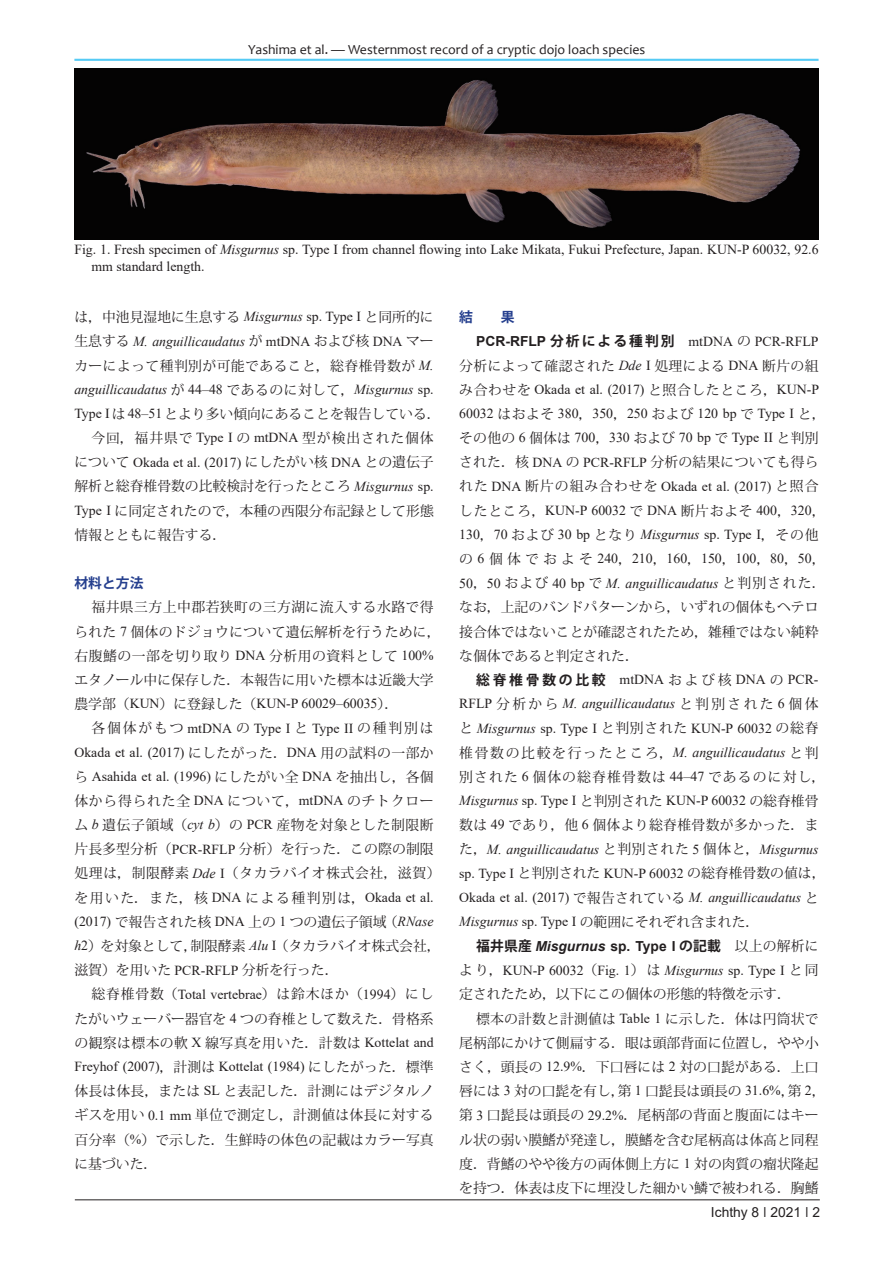
<style>
.page{position:relative;width:893px;height:1263px;background:#fff}
.page>*{position:absolute;margin:0;border:0;box-sizing:border-box;transform-origin:0 0}
.t1{font:13.8px/24.2px "Koz Min Pro";letter-spacing:.005em;color:#231f20}
.t2{font:13.8px/24.3px "Koz Min Pro";letter-spacing:.04em;color:#231f20}
.t3{font:13.8px/24.5px "Times New Roman";color:#231f20}
.t4{font:13.8px/24.3px "Koz Min Pro";letter-spacing:.085em;color:#231f20}
.t5{font:italic 13.8px/24.5px "Times New Roman";color:#231f20}
.t6{font:13.8px/23.5px "Koz Min Pro";letter-spacing:.03em;color:#231f20}
.t7{font:13.8px/24.9px "Koz Min Pro";letter-spacing:.025em;color:#231f20}
.t8{font:13.8px/23.5px "Koz Min Pro";letter-spacing:.065em;color:#231f20;text-align:right}
.t9{font:13.8px "Candara";color:#231f20}
.t10{font:13.8px "Arial";color:#231f20}
.t11{font:700 13.8px "Koz Go Pr 6 N";color:#253f8e}
.s1{font-style:italic}
.s2{font-family:"Times New Roman";font-style:italic}
.s3{font-family:"Times New Roman"}
.s4{font-family:"Arial";font-weight:700}
.s5{font-family:"Koz Go Pr 6 N";font-weight:700}
.s6{font-family:"Koz Min Pro"}
.s7{font-family:"Koz Min Pro";font-style:normal}
.s8{font-style:normal}
.s9{font-family:"Arial";font-weight:700;font-style:italic}
</style>
<div class="page">
<hr style="left:75px;top:1199px;width:745px;height:1px;background:#231f20">
<hr style="left:74px;top:59px;width:745px;height:2px;background:#56cbf5">
<img style="left:74px;top:68px;width:745px;height:171px">
<p class="t9" style="left:248px;top:41px;width:399px">Yashima et al. — Westernmost record of a cryptic dojo loach species</p>
<p class="t3" style="left:91px;top:241px;width:729px;line-height:17px;text-indent:-17px">Fig. 1. Fresh specimen of <span class="s1">Misgurnus</span> sp. Type I from channel flowing into Lake Mikata, Fukui Prefecture, Japan. KUN-P 60032, 92.6 mm standard length.</p>
<p class="t1" style="left:74px;top:305px;width:361px;line-height:23.5px">は，中池見湿地に生息する <span class="s2">Misgurnus</span> <span class="s3">sp. Type I</span> と同所的に生息する <span class="s2">M. anguillicaudatus</span> が <span class="s3">mtDNA</span> および核 <span class="s3">DNA</span> マー</p>
<p class="t6" style="left:74px;top:353px;width:361px">カーによって種判別が可能であること，総脊椎骨数が <span class="s2">M. anguillicaudatus</span> が <span class="s3">44–48</span> であるのに対して，<span class="s2">Misgurnus</span> <span class="s3">sp.</span></p>
<p class="t1" style="left:74px;top:401px;width:368px"><span class="s3">Type I</span>は<span class="s3">48–51</span>とより多い傾向にあることを報告している．</p>
<p class="t8" style="left:74px;top:426px;width:361px">今回，福井県で <span class="s3">Type I</span> の <span class="s3">mtDNA</span> 型が検出された個体について <span class="s3">Okada et al. (2017)</span> にしたがい核 <span class="s3">DNA</span> との遺伝子</p>
<p class="t1" style="left:74px;top:474px;width:361px;text-align:justify">解析と総脊椎骨数の比較検討を行ったところ <span class="s2">Misgurnus</span> <span class="s3">sp.<br>Type I</span> に同定されたので，本種の西限分布記録として形態情報とともに報告する．</p>
<p class="t11" style="left:74px;top:575px;width:71px">材料と方法</p>
<p class="t1" style="left:74px;top:595px;width:368px;text-indent:17px">福井県三方上中郡若狭町の三方湖に流入する水路で得られた <span class="s3">7</span> 個体のドジョウについて遺伝解析を行うために，右腹鰭の一部を切り取り <span class="s3">DNA</span> 分析用の資料として <span class="s3">100%</span>エタノール中に保存した．本報告に用いた標本は近畿大学農学部（<span class="s3">KUN</span>）に登録した（<span class="s3">KUN-P 60029–60035</span>）．</p>
<p class="t2" style="left:74px;top:715px;width:368px;text-indent:17px">各個体がもつ <span class="s3">mtDNA</span> の <span class="s3">Type I</span> と <span class="s3">Type II</span> の種判別は<span class="s3">Okada et al. (2017)</span> にしたがった．<span class="s3">DNA</span> 用の試料の一部から <span class="s3">Asahida et al. (1996)</span> にしたがい全 <span class="s3">DNA</span> を抽出し，各個体から得られた全 <span class="s3">DNA</span> について，<span class="s3">mtDNA</span> のチトクローム <span class="s2">b</span> 遺伝子領域（<span class="s2">cyt b</span>）の <span class="s3">PCR</span> 産物を対象とした制限断片長多型分析（<span class="s3">PCR-RFLP</span> 分析）を行った．この際の制限処理は，制限酵素 <span class="s2">Dde</span> <span class="s3">I</span>（タカラバイオ株式会社，滋賀）を用いた．また，核 <span class="s3">DNA</span> による種判別は，<span class="s3">Okada et al. (2017)</span> で報告された核 <span class="s3">DNA</span> 上の <span class="s3">1</span> つの遺伝子領域（<span class="s2">RNase h</span><span class="s3">2</span>）を対象として，制限酵素 <span class="s2">Alu</span> <span class="s3">I</span>（タカラバイオ株式会社，滋賀）を用いた <span class="s3">PCR-RFLP</span> 分析を行った．</p>
<p class="t1" style="left:74px;top:981px;width:361px;text-align:justify;text-indent:17px">総脊椎骨数（<span class="s3">Total vertebrae</span>）は鈴木ほか（<span class="s3">1994</span>）にしたがいウェーバー器官を <span class="s3">4</span> つの脊椎として数えた．骨格系の観察は標本の軟 <span class="s3">X</span> 線写真を用いた．計数は <span class="s3">Kottelat and Freyhof (2007)</span>，計測は <span class="s3">Kottelat (1984)</span> にしたがった．標準</p>
<p class="t1" style="left:74px;top:1078px;width:361px;text-align:justify">体長は体長，または <span class="s3">SL</span> と表記した．計測にはデジタルノギスを用い <span class="s3">0.1 mm</span> 単位で測定し，計測値は体長に対する百分率（<span class="s3">%</span>）で示した．生鮮時の体色の記載はカラー写真に基づいた．</p>
<p class="t11" style="left:459px;top:309px;width:57px">結　　果</p>
<p class="t6" style="left:459px;top:328px;width:361px;line-height:24.9px;text-align:right"><span class="s4">PCR-RFLP</span> <span class="s5">分析による種判別</span> <span class="s3">mtDNA</span> の <span class="s3">PCR-RFLP</span>分析によって確認された <span class="s2">Dde</span> <span class="s3">I</span> 処理による <span class="s3">DNA</span> 断片の組</p>
<p class="t3" style="left:459px;top:377px;width:368px"><span class="s6">み合わせを</span> Okada et al. (2017) <span class="s6">と照合したところ，</span>KUN-P 60032 <span class="s6">はおよそ</span> 380<span class="s6">，</span>350<span class="s6">，</span>250 <span class="s6">および</span> 120 bp <span class="s6">で</span> Type I <span class="s6">と，その他の</span> 6 <span class="s6">個体は</span> 700<span class="s6">，</span>330 <span class="s6">および</span> 70 bp <span class="s6">で</span> Type II <span class="s6">と判別された．核</span> DNA <span class="s6">の</span> PCR-RFLP <span class="s6">分析の結果についても得ら</span></p>
<p class="t1" style="left:459px;top:473px;width:368px">れた <span class="s3">DNA</span> 断片の組み合わせを <span class="s3">Okada et al. (2017)</span> と照合したところ，<span class="s3">KUN-P 60032</span> で <span class="s3">DNA</span> 断片およそ <span class="s3">400</span>，<span class="s3">320</span>，<span class="s3">130</span>，<span class="s3">70</span> および <span class="s3">30 bp</span> となり <span class="s2">Misgurnus</span> <span class="s3">sp. Type I</span>，その他の <span class="s3">6</span> 個体でおよそ <span class="s3">240</span>，<span class="s3">210</span>，<span class="s3">160</span>，<span class="s3">150</span>，<span class="s3">100</span>，<span class="s3">80</span>，<span class="s3">50</span>，<span class="s3">50</span>，<span class="s3">50</span> および <span class="s3">40 bp</span> で <span class="s2">M. anguillicaudatus</span> と判別された．なお，上記のバンドパターンから，いずれの個体もヘテロ接合体ではないことが確認されたため，雑種ではない純粋な個体であると判定された．</p>
<p class="t4" style="left:459px;top:667px;width:368px;text-indent:17px"><span class="s5">総脊椎骨数の比較</span> <span class="s3">mtDNA</span>および核<span class="s3">DNA</span>の<span class="s3">PCR-RFLP</span> 分析から <span class="s2">M. anguillicaudatus</span> と判別された <span class="s3">6</span> 個体と <span class="s2">Misgurnus</span> <span class="s3">sp. Type I</span> と判別された <span class="s3">KUN-P 60032</span> の総脊椎骨数の比較を行ったところ，<span class="s2">M. anguillicaudatus</span> と判別された <span class="s3">6</span> 個体の総脊椎骨数は <span class="s3">44–47</span> であるのに対し，</p>
<p class="t7" style="left:459px;top:787px;width:361px"><span class="s2">Misgurnus</span> <span class="s3">sp. Type I</span> と判別された <span class="s3">KUN-P 60032</span> の総脊椎骨数は <span class="s3">49</span> であり，他 <span class="s3">6</span> 個体より総脊椎骨数が多かった．ま</p>
<p class="t5" style="left:459px;top:836px;width:368px"><span class="s7">た，</span>M. anguillicaudatus <span class="s7">と判別された</span> <span class="s8">5</span> <span class="s7">個体と，</span>Misgurnus <span class="s8">sp. Type I</span> <span class="s7">と判別された</span> <span class="s8">KUN-P 60032</span> <span class="s7">の総脊椎骨数の値は，</span><span class="s8">Okada et al. (2017)</span> <span class="s7">で報告されている</span> M. anguillicaudatus <span class="s7">と</span>Misgurnus <span class="s8">sp. Type I</span> <span class="s7">の範囲にそれぞれ含まれた．</span></p>
<p class="t1" style="left:459px;top:933px;width:361px;text-align:justify;text-indent:17px"><span class="s5">福井県産</span> <span class="s9">Misgurnus</span> <span class="s4">sp. Type I</span> <span class="s5">の記載</span>　以上の解析により，<span class="s3">KUN-P 60032</span>（<span class="s3">Fig. 1</span>）は <span class="s2">Misgurnus</span> <span class="s3">sp. Type I</span> と同定されたため，以下にこの個体の形態的特徴を示す．</p>
<p class="t1" style="left:459px;top:1006px;width:368px;text-indent:17px">標本の計数と計測値は <span class="s3">Table 1</span> に示した．体は円筒状で尾柄部にかけて側扁する．眼は頭部背面に位置し，やや小さく，頭長の <span class="s3">12.9%</span>．下口唇には <span class="s3">2</span> 対の口髭がある．上口唇には <span class="s3">3</span> 対の口髭を有し，第 <span class="s3">1</span> 口髭長は頭長の <span class="s3">31.6%</span>，第 <span class="s3">2</span>，第 <span class="s3">3</span> 口髭長は頭長の <span class="s3">29.2%</span>．尾柄部の背面と腹面にはキール状の弱い膜鰭が発達し，膜鰭を含む尾柄高は体高と同程度．背鰭のやや後方の両体側上方に <span class="s3">1</span> 対の肉質の瘤状隆起を持つ．体表は皮下に埋没した細かい鱗で被われる．胸鰭</p>
<p class="t10" style="left:711px;top:1202px;width:111px">Ichthy 8 2021 2</p>
</div>
